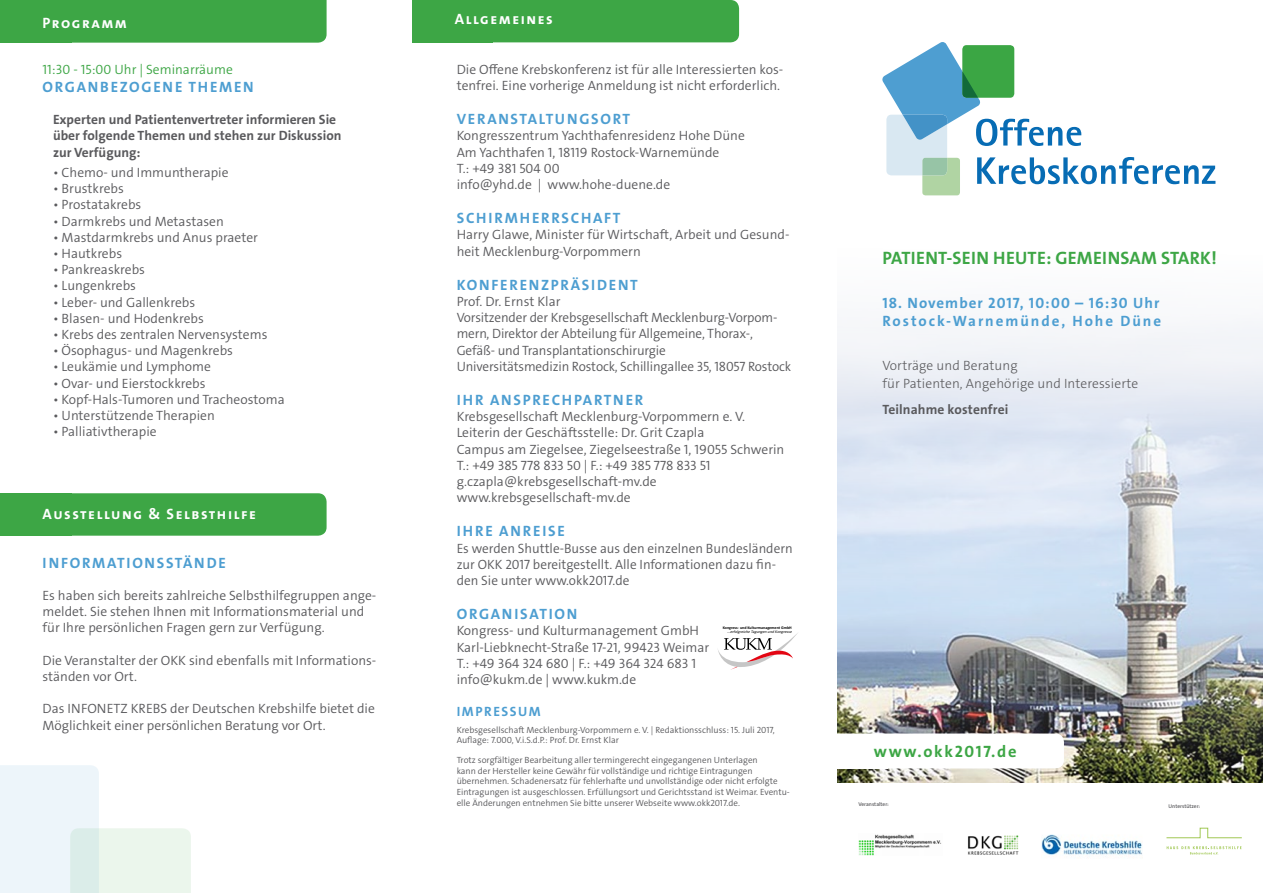
<style>
.page{position:relative;width:1263px;height:893px;background:#fff}
.page>*{position:absolute;margin:0;border:0;box-sizing:border-box;transform-origin:0 0}
.t1{font:18px "The Sans LP7 Bld";letter-spacing:.045em;color:#3da645}
.t2{font:16.5px "The Sans LP7 Bld";letter-spacing:.1em;color:#3da645}
.t3{font:15px/18px "The Sans LP7 Bld";letter-spacing:.13em;color:#4d9ed1}
.t4{font:15px "The Sans LP7 Bld";letter-spacing:.1em;color:#fff}
.t5{font:15px "The Sans LP7 Bld";letter-spacing:.205em;color:#4d9ed1}
.t6{font:13.5px/16.2px "The Sans LP4 Se Lig";color:#5a5a5d}
.t7{font:13.5px/16.2px "The Sans LP7 Bld";color:#5a5a5d}
.t8{font:13.5px/18px "The Sans LP3 Lig";letter-spacing:.01em;color:#5a5a5d}
.t9{font:13.5px "The Sans LP4 Se Lig";color:#3da645}
.t10{font:13.5px "The Sans LP7 Bld";color:#4d9ed1}
.t11{font:9px/10.8px "The Sans LP4 Se Lig";color:#5a5a5d}
.t12{font:5.4px "The Sans LP6 Se Bld";color:#5a5a5d}
.t13{font:italic 4.05px "Calibri";color:#000}
.t14{font:700 4.05px "Calibri";color:#000}
</style>
<div class="page">
<div style="left:71px;top:0;width:256px;height:43px;background:#3da645"></div>
<div style="left:0;top:0;width:71px;height:43px;background:#3da645"></div>
<div style="left:412px;top:0;width:327px;height:42px;background:#3da645;border-radius:9px"></div>
<div style="left:412px;top:0;width:81px;height:42px;background:#3da645"></div>
<img style="left:838px;top:165px;width:425px;height:617px">
<svg style="left:882px;top:42px;width:333px;height:153px"></svg>
<svg style="left:0;top:765px;width:191px;height:128px"></svg>
<div style="left:829px;top:733px;width:235px;height:35px;background:#fff;border-radius:9px"></div>
<div style="left:71px;top:493px;width:256px;height:43px;background:#3da645"></div>
<div style="left:0;top:493px;width:71px;height:43px;background:#3da645"></div>
<img style="left:968px;top:835px;width:51px;height:20px">
<img style="left:1041px;top:834px;width:101px;height:23px">
<img style="left:858px;top:834px;width:84px;height:22px">
<svg style="left:1166px;top:827px;width:76px;height:11px"></svg>
<svg style="left:1167px;top:846px;width:74px;height:9px"></svg>
<svg style="left:718px;top:633px;width:80px;height:37px"></svg>
<p class="t4" style="left:43px;top:13px;width:86px">Programm</p>
<p class="t4" style="left:455px;top:10px;width:100px">Allgemeines</p>
<p class="t9" style="left:43px;top:61px;width:192px">11:30 - 15:00 Uhr | Seminarräume</p>
<p class="t3" style="left:43px;top:78px;width:213px">Organbezogene Themen</p>
<p class="t7" style="left:53px;top:112px;width:290px">Experten und Patientenvertreter informieren Sie über folgende Themen und stehen zur Diskussion zur Verfügung:</p>
<p class="t6" style="left:53px;top:164px;width:177px">• Chemo- und Immuntherapie</p>
<p class="t6" style="left:53px;top:181px;width:72px">• Brustkrebs</p>
<p class="t6" style="left:53px;top:197px;width:90px">• Prostatakrebs</p>
<p class="t6" style="left:53px;top:213px;width:172px">• Darmkrebs und Metastasen</p>
<p class="t6" style="left:53px;top:229px;width:206px">• Mastdarmkrebs und Anus praeter</p>
<p class="t6" style="left:53px;top:245px;width:71px">• Hautkrebs</p>
<p class="t6" style="left:53px;top:262px;width:93px">• Pankreaskrebs</p>
<p class="t6" style="left:53px;top:278px;width:84px">• Lungenkrebs</p>
<p class="t6" style="left:53px;top:294px;width:144px">• Leber- und Gallenkrebs</p>
<p class="t6" style="left:53px;top:310px;width:152px">• Blasen- und Hodenkrebs</p>
<p class="t6" style="left:53px;top:326px;width:216px">• Krebs des zentralen Nervensystems</p>
<p class="t6" style="left:53px;top:343px;width:181px">• Ösophagus- und Magenkrebs</p>
<p class="t6" style="left:53px;top:359px;width:160px">• Leukämie und Lymphome</p>
<p class="t6" style="left:53px;top:375px;width:154px">• Ovar- und Eierstockkrebs</p>
<p class="t6" style="left:53px;top:391px;width:233px">• Kopf-Hals-Tumoren und Tracheostoma</p>
<p class="t6" style="left:53px;top:407px;width:163px">• Unterstützende Therapien</p>
<p class="t6" style="left:53px;top:424px;width:105px">• Palliativtherapie</p>
<p class="t4" style="left:43px;top:505px;width:215px">Ausstellung &amp; Selbsthilfe</p>
<p class="t3" style="left:43px;top:554px;width:84px">Informatio</p>
<p class="t3" style="left:145px;top:554px;width:83px">nsstände</p>
<p class="t6" style="left:43px;top:587px;width:335px">Es haben sich bereits zahlreiche Selbsthilfegruppen ange&shy;meldet. Sie stehen Ihnen mit Informationsmaterial und für Ihre persönlichen Fragen gern zur Verfügung.</p>
<p class="t6" style="left:43px;top:652px;width:335px">Die Veranstalter der OKK sind ebenfalls mit Informations&shy;ständen vor Ort.</p>
<p class="t6" style="left:43px;top:701px;width:334px">Das INFONETZ KREBS der Deutschen Krebshilfe bietet die<br>Möglichkeit einer persönlichen Beratung vor Ort.</p>
<p class="t6" style="left:457px;top:61px;width:328px">Die Offene Krebskonferenz ist für alle Interessierten kos&shy;tenfrei. Eine vorherige Anmeldung ist nicht erforderlich.</p>
<p class="t5" style="left:457px;top:109px;width:173px">Veranstaltungsort</p>
<p class="t6" style="left:457px;top:128px;width:290px">Kongresszentrum Yachthafenresidenz Hohe Düne Am Yachthafen 1, 18119 Rostock-Warnemünde<br>T.: +49 381 504 00<br>info@yhd.de | www.hohe-duene.de</p>
<p class="t3" style="left:457px;top:209px;width:163px">Schi rmherrschaft</p>
<p class="t6" style="left:457px;top:227px;width:334px">Harry Glawe, Minister für Wirtschaft, Arbeit und Gesund&shy;heit Mecklenburg-Vorpommern</p>
<p class="t3" style="left:457px;top:276px;width:135px">Konferenzpräsid</p>
<p class="t3" style="left:609px;top:276px;width:28px">ent</p>
<p class="t6" style="left:457px;top:293px;width:336px">Prof. Dr. Ernst Klar<br>Vorsitzender der Krebsgesellschaft Mecklenburg-Vorpom&shy;mern, Direktor der Abteilung für Allgemeine, Thorax-, Gefäß- und Transplantationschirurgie<br>Universitätsmedizin Rostock, Schillingallee 35, 18057 Rostock</p>
<p class="t3" style="left:457px;top:391px;width:188px">Ihr Ansprechpartner</p>
<p class="t6" style="left:457px;top:409px;width:329px">Krebsgesellschaft Mecklenburg-Vorpommern e. V.<br>Leiterin der Geschäftsstelle: Dr. Grit Czapla<br>Campus am Ziegelsee, Ziegelseestraße 1, 19055 Schwerin T.: +49 385 778 833 50 | F.: +49 385 778 833 51 g.czapla@krebsgesellschaft-mv.de www.krebsgesellschaft-mv.de</p>
<p class="t3" style="left:457px;top:522px;width:109px">Ihre anreise</p>
<p class="t6" style="left:457px;top:540px;width:337px">Es werden Shuttle-Busse aus den einzelnen Bundesländern zur OKK 2017 bereitgestellt. Alle Informationen dazu fin&shy;den Sie unter www.okk2017.de</p>
<p class="t3" style="left:457px;top:605px;width:92px">Organisatio</p>
<p class="t3" style="left:567px;top:605px;width:12px">n</p>
<p class="t6" style="left:457px;top:623px;width:254px">Kongress- und Kulturmanagement GmbH Karl-Liebknecht-Straße 17-21, 99423 Weimar T.: +49 364 324 680 | F.: +49 364 324 683 1 info@kukm.de | www.kukm.de</p>
<p class="t10" style="left:457px;top:703px;width:85px">Impressum</p>
<p class="t11" style="left:457px;top:724px;width:320px">Krebsgesellschaft Mecklenburg-Vorpommern e. V. | Redaktionsschluss: 15. Juli 2017,<br>Auflage: 7.000, V.i.S.d.P.: Prof. Dr. Ernst Klar</p>
<p class="t11" style="left:457px;top:754px;width:335px">Trotz sorgfältiger Bearbeitung aller termingerecht eingegangenen Unterlagen<br>kann der Hersteller keine Gewähr für vollständige und richtige Eintragungen übernehmen. Schadenersatz für fehlerhafte und unvollständige oder nicht erfolgte Eintragungen ist ausgeschlossen. Erfüllungsort und Gerichtsstand ist Weimar. Eventu&shy;elle Änderungen entnehmen Sie bitte unserer Webseite www.okk2017.de.</p>
<p class="t14" style="left:723px;top:625px;width:71px">Kongress- und Kulturmanagement GmbH</p>
<p class="t13" style="left:727px;top:629px;width:68px">...erfolgreicheTagungenundKongresse</p>
<h1 class="t1" style="left:882px;top:246px;width:336px">Pati ent-Sei n heute: gemei nsam stark!</h1>
<p class="t3" style="left:882px;top:294px;width:280px">18. November 2017, 10:00 – 16:30 Uhr<br>Rostock-Warnemünde, Hohe Düne</p>
<p class="t8" style="left:882px;top:356px;width:257px">Vorträge und Beratung<br>für Patienten, Angehörige und Interessierte</p>
<p class="t7" style="left:882px;top:402px;width:127px">Teilnahme kostenfrei</p>
<p class="t2" style="left:874px;top:741px;width:144px">www.okk2017.de</p>
<p class="t12" style="left:858px;top:800px;width:32px">Veranstalter:</p>
<p class="t12" style="left:1168px;top:803px;width:33px">Unterstützer:</p>
</div>
